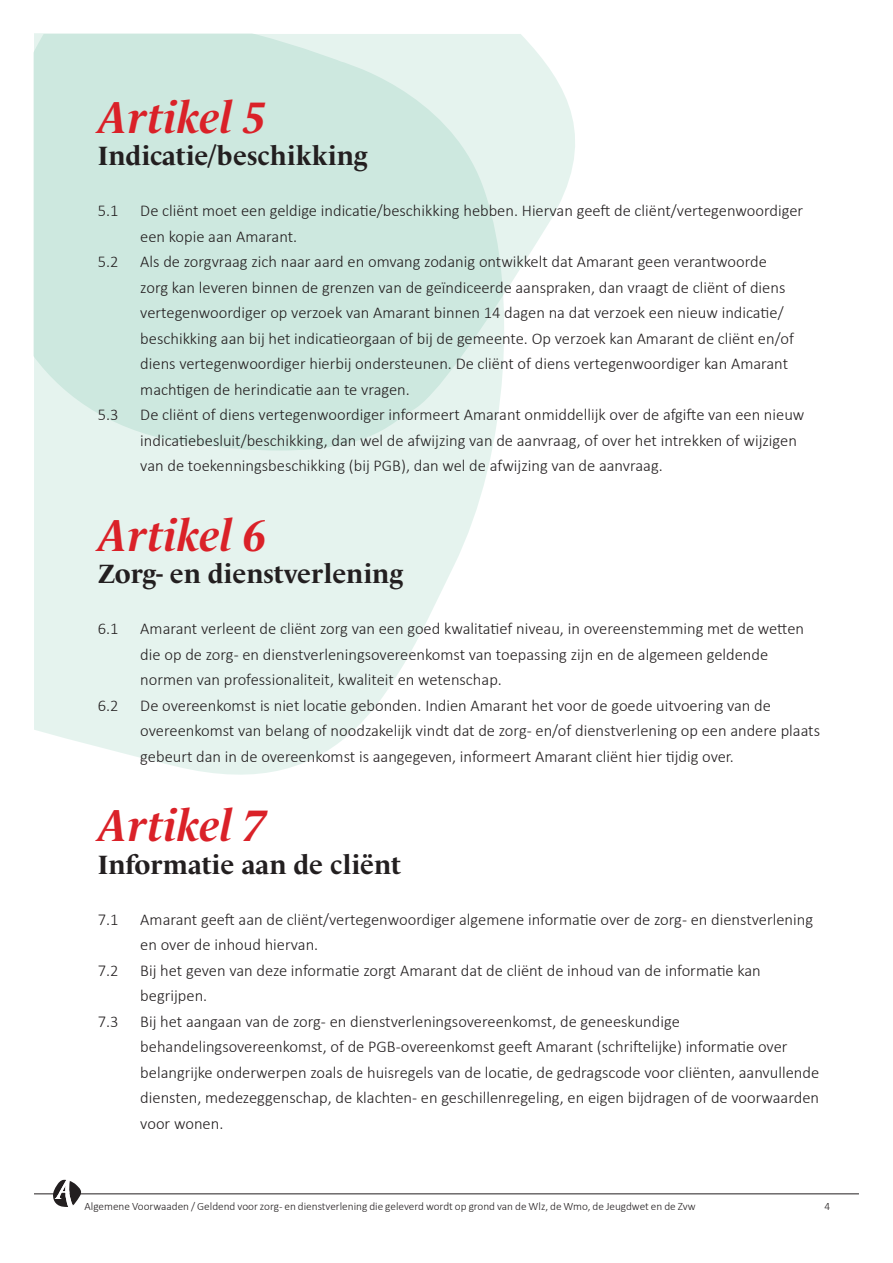
<style>
.page{position:relative;width:893px;height:1263px;background:#fff}
.page>*{position:absolute;margin:0;border:0;box-sizing:border-box;transform-origin:0 0}
.Kop_groot_rood_cursief{font:italic 700 45px "Le Monde Livre Std";color:#da2128}
.Artikelkop{font:700 27px "Le Monde Livre Std";color:#231f20}
.inspring_zonder_nummer{font:300 16.5px/25.5px "Calibri";color:#231f20}
.t1{font:300 11.25px "Calibri";color:#231f20}
</style>
<div class="page">
<hr style="left:34px;top:1193px;width:825px;height:1px;background:#231f20">
<svg style="left:52px;top:1180px;width:31px;height:27px"></svg>
<svg style="left:33px;top:34px;width:542px;height:322px"></svg>
<svg style="left:34px;top:33px;width:483px;height:742px;background:#dcefe8"></svg>
<p class="Kop_groot_rood_cursief" style="left:98px;top:91px;width:170px">Artikel 5</p>
<p class="Artikelkop" style="left:98px;top:140px;width:271px">Indicatie/beschikking</p>
<p class="inspring_zonder_nummer" style="left:98px;top:198px;width:22px">5.1</p>
<p class="inspring_zonder_nummer" style="left:140px;top:198px;width:664px">De cliënt moet een geldige indicatie/beschikking hebben. Hiervan geeft de cliënt/vertegenwoordiger een kopie aan Amarant.</p>
<p class="inspring_zonder_nummer" style="left:98px;top:249px;width:22px">5.2</p>
<p class="inspring_zonder_nummer" style="left:140px;top:249px;width:655px">Als de zorgvraag zich naar aard en omvang zodanig ontwikkelt dat Amarant geen verantwoorde zorg kan leveren binnen de grenzen van de geïndiceerde aanspraken, dan vraagt de cliënt of diens vertegenwoordiger op verzoek van Amarant binnen 14 dagen na dat verzoek een nieuw indicatie/ beschikking aan bij het indicatieorgaan of bij de gemeente. Op verzoek kan Amarant de cliënt en/of diens vertegenwoordiger hierbij ondersteunen. De cliënt of diens vertegenwoordiger kan Amarant machtigen de herindicatie aan te vragen.</p>
<p class="inspring_zonder_nummer" style="left:98px;top:402px;width:22px">5.3</p>
<p class="inspring_zonder_nummer" style="left:140px;top:402px;width:666px">De cliënt of diens vertegenwoordiger informeert Amarant onmiddellijk over de afgifte van een nieuw indicatiebesluit/beschikking, dan wel de afwijzing van de aanvraag, of over het intrekken of wijzigen van de toekenningsbeschikking (bij PGB), dan wel de afwijzing van de aanvraag.</p>
<p class="Kop_groot_rood_cursief" style="left:98px;top:509px;width:170px">Artikel 6</p>
<p class="Artikelkop" style="left:98px;top:558px;width:307px">Zorg- en dienstverlening</p>
<p class="inspring_zonder_nummer" style="left:98px;top:616px;width:22px">6.1</p>
<p class="inspring_zonder_nummer" style="left:140px;top:616px;width:665px">Amarant verleent de cliënt zorg van een goed kwalitatief niveau, in overeenstemming met de wetten die op de zorg- en dienstverleningsovereenkomst van toepassing zijn en de algemeen geldende normen van professionaliteit, kwaliteit en wetenschap.</p>
<p class="inspring_zonder_nummer" style="left:98px;top:692px;width:22px">6.2</p>
<p class="inspring_zonder_nummer" style="left:140px;top:692px;width:681px">De overeenkomst is niet locatie gebonden. Indien Amarant het voor de goede uitvoering van de overeenkomst van belang of noodzakelijk vindt dat de zorg- en/of dienstverlening op een andere plaats gebeurt dan in de overeenkomst is aangegeven, informeert Amarant cliënt hier tijdig over.</p>
<p class="Kop_groot_rood_cursief" style="left:98px;top:799px;width:170px">Artikel 7</p>
<p class="Artikelkop" style="left:98px;top:848px;width:305px">Informatie aan de cliënt</p>
<p class="inspring_zonder_nummer" style="left:98px;top:906px;width:22px">7.1</p>
<p class="inspring_zonder_nummer" style="left:140px;top:906px;width:674px">Amarant geeft aan de cliënt/vertegenwoordiger algemene informatie over de zorg- en dienstverlening en over de inhoud hiervan.</p>
<p class="inspring_zonder_nummer" style="left:98px;top:957px;width:22px">7.2</p>
<p class="inspring_zonder_nummer" style="left:140px;top:957px;width:622px">Bij het geven van deze informatie zorgt Amarant dat de cliënt de inhoud van de informatie kan begrijpen.</p>
<p class="inspring_zonder_nummer" style="left:98px;top:1008px;width:22px">7.3</p>
<p class="inspring_zonder_nummer" style="left:140px;top:1008px;width:680px">Bij het aangaan van de zorg- en dienstverleningsovereenkomst, de geneeskundige behandelingsovereenkomst, of de PGB-overeenkomst geeft Amarant (schriftelijke) informatie over belangrijke onderwerpen zoals de huisregels van de locatie, de gedragscode voor cliënten, aanvullende diensten, medezeggenschap, de klachten- en geschillenregeling, en eigen bijdragen of de voorwaarden voor wonen.</p>
<p class="t1" style="left:85px;top:1199px;width:612px">Algemene Voorwaaden / Geldend voor zorg- en dienstverlening die geleverd wordt op grond van de Wlz, de Wmo, de Jeugdwet en de Zvw</p>
<p class="t1" style="left:824px;top:1199px;width:7px">4</p>
</div>
